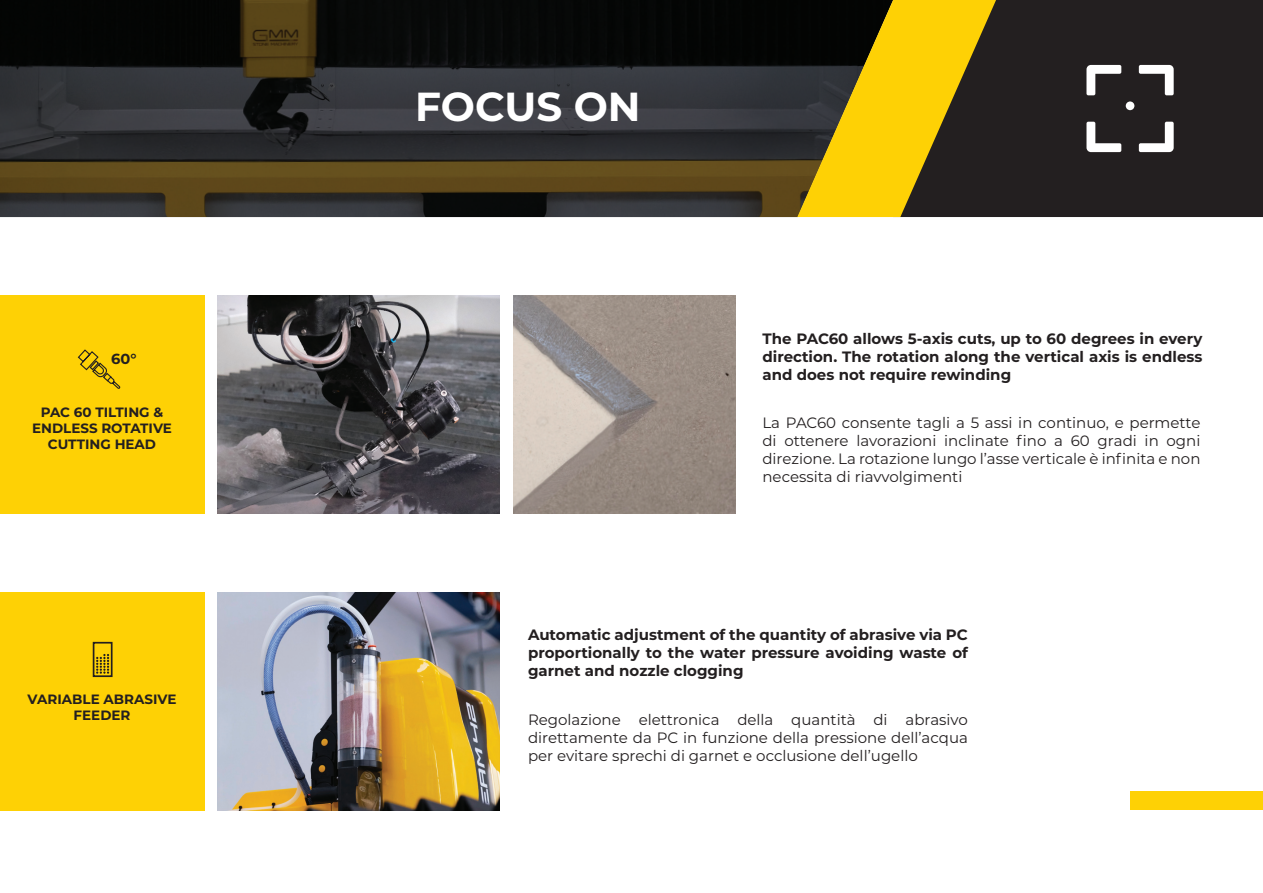
<style>
.page{position:relative;width:1263px;height:893px;background:#fff}
.page>*{position:absolute;margin:0;border:0;box-sizing:border-box;transform-origin:0 0}
.t1{font:700 40.5px "Montserrat";color:#fff}
.t2{font:15px/18px "Montserrat";color:#231f20;text-align:justify}
.t3{font:700 15px/18px "Montserrat";color:#231f20;text-align:justify}
.t4{font:700 14.55px "Montserrat";color:#231f20}
.t5{font:700 13.5px/16.2px "Montserrat";color:#231f20;text-align:center}
</style>
<div class="page">
<img style="left:0;top:0;width:797px;height:217px">
<img style="left:218px;top:592px;width:282px;height:218px">
<img style="left:218px;top:296px;width:282px;height:218px">
<img style="left:513px;top:296px;width:223px;height:218px">
<div style="left:1130px;top:792px;width:133px;height:18px;background:#fed105"></div>
<div style="left:0;top:592px;width:204px;height:218px;background:#fed105"></div>
<div style="left:93px;top:642px;width:20px;height:35px;border:2px solid #231f20"></div>
<svg style="left:96px;top:654px;width:13px;height:20px"></svg>
<div style="left:0;top:296px;width:204px;height:218px;background:#fed105"></div>
<svg style="left:77px;top:349px;width:44px;height:40px"></svg>
<div style="left:996px;top:0;width:267px;height:217px;background:#231f20"></div>
<svg style="left:797px;top:0;width:199px;height:217px;background:#927a10"></svg>
<svg style="left:1086px;top:65px;width:35px;height:30px"></svg>
<svg style="left:1086px;top:122px;width:35px;height:30px"></svg>
<svg style="left:1139px;top:122px;width:35px;height:30px"></svg>
<svg style="left:1139px;top:65px;width:35px;height:30px"></svg>
<div style="left:1126px;top:101px;width:8px;height:9px;background:#fff;border-radius:50%"></div>
<p class="t4" style="left:111px;top:349px;width:27px">60°</p>
<p class="t5" style="left:32px;top:403px;width:141px">PAC 60 TILTING &amp;<br>ENDLESS ROTATIVE<br>CUTTING HEAD</p>
<p class="t5" style="left:28px;top:691px;width:150px">VARIABLE ABRASIVE<br>FEEDER</p>
<p class="t1" style="left:415px;top:78px;width:227px">FOCUS ON</p>
<p class="t3" style="left:762px;top:329px;width:441px">The PAC60 allows 5-axis cuts, up to 60 degrees in every direction. The rotation along the vertical axis is endless and does not require rewinding</p>
<p class="t2" style="left:762px;top:413px;width:439px">La PAC60 consente tagli a 5 assi in continuo, e permette di ottenere lavorazioni inclinate fino a 60 gradi in ogni direzione. La rotazione lungo l’asse verticale è infinita e non necessita di riavvolgimenti</p>
<p class="t3" style="left:528px;top:625px;width:441px">Automatic adjustment of the quantity of abrasive via PC proportionally to the water pressure avoiding waste of garnet and nozzle clogging</p>
<p class="t2" style="left:528px;top:711px;width:441px">Regolazione elettronica della quantità di abrasivo direttamente da PC in funzione della pressione dell’acqua per evitare sprechi di garnet e occlusione dell’ugello</p>
</div>
